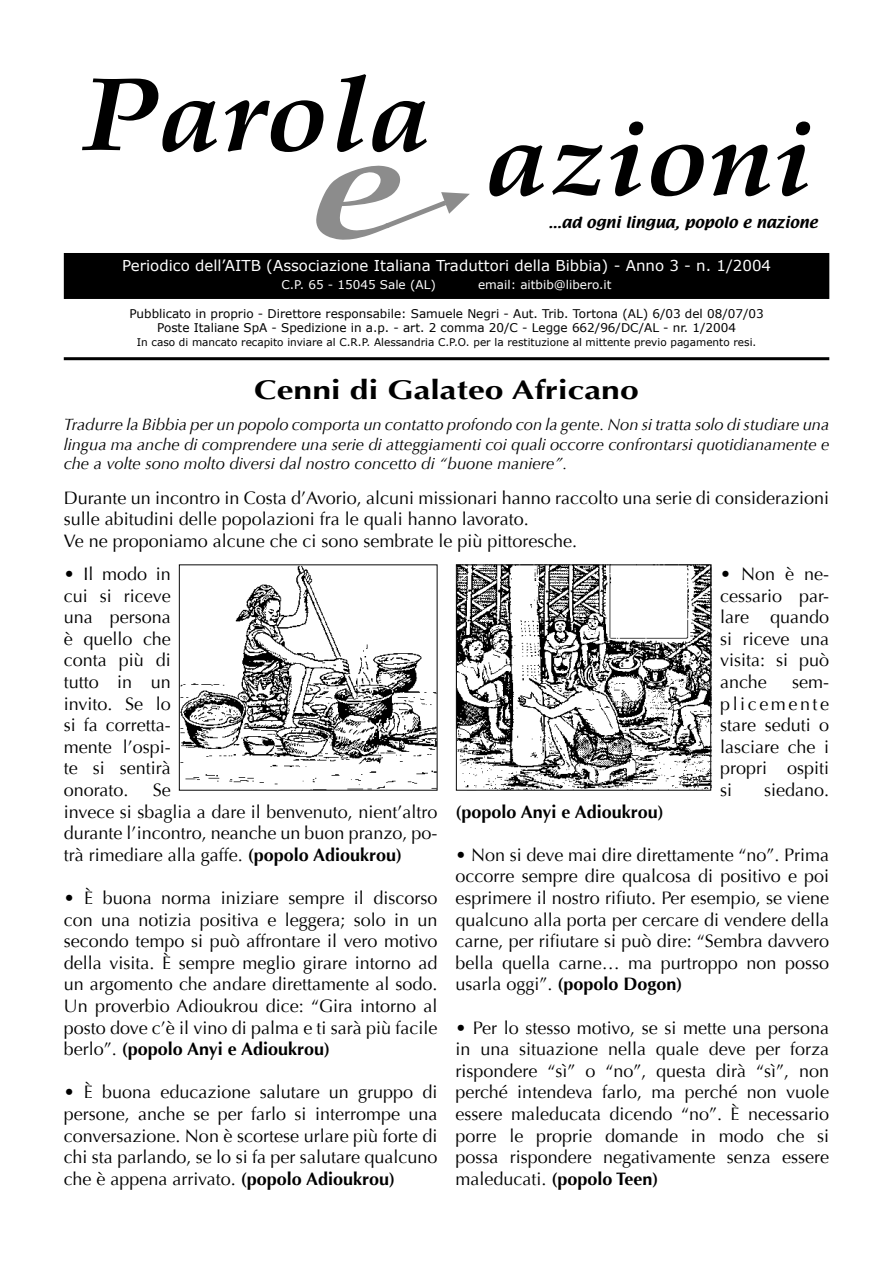
<style>
.page{position:relative;width:893px;height:1263px;background:#fff}
.page>*{position:absolute;margin:0;border:0;box-sizing:border-box;transform-origin:0 0}
.t1{font:italic 700 105px "Palatino";color:#000;scale:1.1 1}
.t2{font:700 27px "Optima";color:#000;scale:1.25 1}
.t3{font:18px/21.6px "Optima";color:#000;text-align:justify}
.t4{font:700 18px "Optima";color:#000}
.t5{font:italic 16.5px/19.8px "Optima";color:#000;text-align:justify}
.t6{font:15px "Verdana";color:#fff}
.t7{font:13.5px "Textile";color:#000;scale:1.1 1}
.t8{font:12px "Verdana";color:#000}
.t9{font:12px "Verdana";color:#fff}
.t10{font:10.5px "Verdana";color:#000}
.s1{font-weight:700}
</style>
<div class="page">
<div style="left:65px;top:254px;width:764px;height:44px;background:#000"></div>
<div style="left:64px;top:253px;width:765px;height:46px;border:2px solid #000"></div>
<hr style="left:64px;top:357px;width:765px;height:3px;background:#000">
<img style="left:455px;top:564px;width:257px;height:226px">
<img style="left:179px;top:566px;width:258px;height:225px">
<div style="left:456px;top:564px;width:255px;height:226px;border:1px solid #090909"></div>
<svg style="left:385px;top:192px;width:85px;height:36px"></svg>
<p class="t1" style="left:81px;top:51px;width:321px">Parola</p>
<p class="t1" style="left:485px;top:95px;width:299px">azioni</p>
<p class="t7" style="left:548px;top:213px;width:246px">...ad ogni lingua, popolo e nazione</p>
<p class="t6" style="left:122px;top:256px;width:650px">Periodico dell’AITB (Associazione Italiana Traduttori della Bibbia) - Anno 3 - n. 1/2004</p>
<p class="t9" style="left:282px;top:277px;width:156px">C.P. 65 - 15045 Sale (AL)</p>
<p class="t9" style="left:478px;top:277px;width:135px">email: aitbib@libero.it</p>
<p class="t8" style="left:129px;top:306px;width:636px">Pubblicato in proprio - Direttore responsabile: Samuele Negri - Aut. Trib. Tortona (AL) 6/03 del 08/07/03</p>
<p class="t8" style="left:157px;top:320px;width:580px">Poste Italiane SpA - Spedizione in a.p. - art. 2 comma 20/C - Legge 662/96/DC/AL - nr. 1/2004</p>
<p class="t10" style="left:137px;top:336px;width:621px">In caso di mancato recapito inviare al C.R.P. Alessandria C.P.O. per la restituzione al mittente previo pagamento resi.</p>
<p class="t2" style="left:254px;top:374px;width:309px">Cenni di Galateo Africano</p>
<p class="t5" style="left:64px;top:414px;width:767px">Tradurre la Bibbia per un popolo comporta un contatto profondo con la gente. Non si tratta solo di studiare una lingua ma anche di comprendere una serie di atteggiamenti coi quali occorre confrontarsi quotidianamente e che a volte sono molto diversi dal nostro concetto di “buone maniere”.</p>
<p class="t3" style="left:64px;top:487px;width:767px">Durante un incontro in Costa d’Avorio, alcuni missionari hanno raccolto una serie di considerazioni sulle abitudini delle popolazioni fra le quali hanno lavorato.</p>
<p class="t3" style="left:64px;top:530px;width:515px">Ve ne proponiamo alcune che ci sono sembrate le più pittoresche.</p>
<p class="t3" style="left:64px;top:563px;width:108px">• Il modo in cui si riceve una persona è quello che conta più di tutto in un invito. Se lo si fa corretta&shy;mente l’ospi&shy;te si sentirà onorato.</p>
<p class="t3" style="left:64px;top:779px;width:375px;text-align:left;text-indent:89px">Se<br>invece si sbaglia a dare il benvenuto, nient’altro durante l’incontro, neanche un buon pranzo, po&shy;trà rimediare alla gaffe. <span class="s1">(popolo Adioukrou)</span></p>
<p class="t3" style="left:64px;top:887px;width:375px">• È buona norma iniziare sempre il discorso con una notizia positiva e leggera; solo in un secondo tempo si può affrontare il vero motivo della visita. È sempre meglio girare intorno ad un argomento che andare direttamente al sodo.<br>Un proverbio Adioukrou dice: “Gira intorno al posto dove c’è il vino di palma e ti sarà più facile berlo”. <span class="s1">(popolo Anyi e Adioukrou)</span></p>
<p class="t3" style="left:64px;top:1082px;width:375px">• È buona educazione salutare un gruppo di persone, anche se per farlo si interrompe una conversazione. Non è scortese urlare più forte di chi sta parlando, se lo si fa per salutare qualcuno che è appena arrivato. <span class="s1">(popolo Adioukrou)</span></p>
<p class="t3" style="left:720px;top:563px;width:111px">• Non è ne&shy;cessario par&shy;lare quando si riceve una visita: si può anche</p>
<p class="t3" style="left:720px;top:671px;width:111px;text-indent:72px">sem&shy;plicemente stare seduti o lasciare che i propri ospiti si</p>
<p class="t3" style="left:764px;top:779px;width:67px">siedano.</p>
<p class="t4" style="left:455px;top:801px;width:210px">(popolo Anyi e Adioukrou)</p>
<p class="t3" style="left:455px;top:844px;width:375px">• Non si deve mai dire direttamente “no”. Prima occorre sempre dire qualcosa di positivo e poi esprimere il nostro rifiuto. Per esempio, se viene qualcuno alla porta per cercare di vendere della carne, per rifiutare si può dire: “Sembra davvero bella quella carne… ma purtroppo non posso usarla oggi”. <span class="s1">(popolo Dogon)</span></p>
<p class="t3" style="left:455px;top:1017px;width:375px">• Per lo stesso motivo, se si mette una persona in una situazione nella quale deve per forza rispondere “sì” o “no”, questa dirà “sì”, non perché intendeva farlo, ma perché non vuole essere maleducata dicendo “no”. È necessario porre le proprie domande in modo che si possa rispondere negativamente senza essere maleducati. <span class="s1">(popolo Teen)</span></p>
</div>
